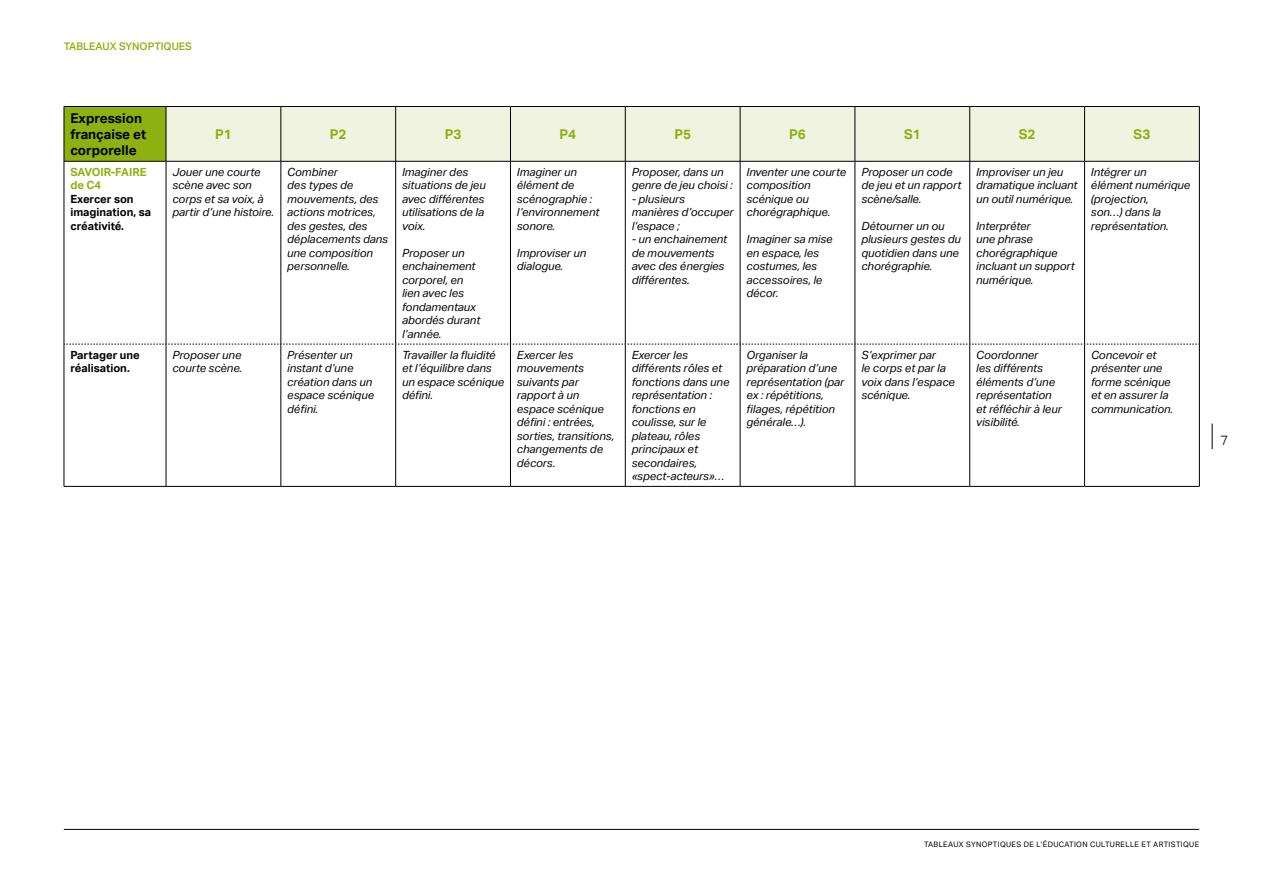
<style>
.page{position:relative;width:1263px;height:893px;background:#fff}
.page>*{position:absolute;margin:0;border:0;box-sizing:border-box;transform-origin:0 0}
.t1{font:700 13.5px/16.2px "Aktiv Grotesk";color:#000}
.t2{font:700 13.5px "Aktiv Grotesk";color:#8cb110}
.t3{font:300 13.5px "Aktiv Grotesk";color:#000}
.t4{font:italic 11.25px/13.5px "Aktiv Grotesk";color:#000}
.t5{font:700 11.25px/13.5px "Aktiv Grotesk";color:#000}
.t6{font:700 11.25px/13.5px "Aktiv Grotesk";color:#8cb110}
.t7{font:500 10.5px "Aktiv Grotesk";color:#8cb110}
.t8{font:7.5px "Aktiv Grotesk";letter-spacing:.05em;color:#000}
</style>
<div class="page">
<hr style="left:64px;top:829px;width:1135px;height:1px;background:#000">
<svg style="left:1212px;top:423px;width:1px;height:26px"></svg>
<div style="left:64px;top:106px;width:102px;height:55px;background:#8cb110"></div>
<div style="left:167px;top:107px;width:1032px;height:54px;background:#eff3e0"></div>
<hr style="left:64px;top:106px;width:102px;height:1px;background:#000">
<hr style="left:64px;top:107px;width:1px;height:54px;background:#000">
<hr style="left:166px;top:106px;width:115px;height:1px;background:#000">
<hr style="left:166px;top:107px;width:1px;height:54px;background:#000">
<hr style="left:281px;top:106px;width:115px;height:1px;background:#000">
<hr style="left:281px;top:107px;width:1px;height:54px;background:#000">
<hr style="left:396px;top:106px;width:114px;height:1px;background:#000">
<hr style="left:395px;top:107px;width:1px;height:54px;background:#000">
<hr style="left:510px;top:106px;width:115px;height:1px;background:#000">
<hr style="left:510px;top:107px;width:1px;height:54px;background:#000">
<hr style="left:625px;top:106px;width:115px;height:1px;background:#000">
<hr style="left:625px;top:107px;width:1px;height:54px;background:#000">
<hr style="left:740px;top:106px;width:115px;height:1px;background:#000">
<hr style="left:740px;top:107px;width:1px;height:54px;background:#000">
<hr style="left:855px;top:106px;width:115px;height:1px;background:#000">
<hr style="left:855px;top:107px;width:1px;height:54px;background:#000">
<hr style="left:970px;top:106px;width:114px;height:1px;background:#000">
<hr style="left:969px;top:107px;width:1px;height:54px;background:#000">
<hr style="left:1084px;top:106px;width:115px;height:1px;background:#000">
<hr style="left:1084px;top:107px;width:1px;height:54px;background:#000">
<hr style="left:1199px;top:107px;width:1px;height:54px;background:#000">
<hr style="left:64px;top:161px;width:102px;height:1px;background:#000">
<hr style="left:64px;top:161px;width:1px;height:183px;background:#000">
<hr style="left:166px;top:161px;width:115px;height:1px;background:#000">
<hr style="left:166px;top:161px;width:1px;height:183px;background:#000">
<hr style="left:281px;top:161px;width:115px;height:1px;background:#000">
<hr style="left:281px;top:161px;width:1px;height:183px;background:#000">
<hr style="left:396px;top:161px;width:114px;height:1px;background:#000">
<hr style="left:395px;top:161px;width:1px;height:183px;background:#000">
<hr style="left:510px;top:161px;width:115px;height:1px;background:#000">
<hr style="left:510px;top:161px;width:1px;height:183px;background:#000">
<hr style="left:625px;top:161px;width:115px;height:1px;background:#000">
<hr style="left:625px;top:161px;width:1px;height:183px;background:#000">
<hr style="left:740px;top:161px;width:115px;height:1px;background:#000">
<hr style="left:740px;top:161px;width:1px;height:183px;background:#000">
<hr style="left:855px;top:161px;width:115px;height:1px;background:#000">
<hr style="left:855px;top:161px;width:1px;height:183px;background:#000">
<hr style="left:970px;top:161px;width:114px;height:1px;background:#000">
<hr style="left:969px;top:161px;width:1px;height:183px;background:#000">
<hr style="left:1084px;top:161px;width:115px;height:1px;background:#000">
<hr style="left:1084px;top:161px;width:1px;height:183px;background:#000">
<hr style="left:1199px;top:161px;width:1px;height:183px;background:#000">
<hr style="left:64px;top:344px;width:1px;height:142px;background:#000">
<hr style="left:166px;top:344px;width:1px;height:142px;background:#000">
<hr style="left:281px;top:344px;width:1px;height:142px;background:#000">
<hr style="left:395px;top:344px;width:1px;height:142px;background:#000">
<hr style="left:510px;top:344px;width:1px;height:142px;background:#000">
<hr style="left:625px;top:344px;width:1px;height:142px;background:#000">
<hr style="left:740px;top:344px;width:1px;height:142px;background:#000">
<hr style="left:855px;top:344px;width:1px;height:142px;background:#000">
<hr style="left:969px;top:344px;width:1px;height:142px;background:#000">
<hr style="left:1084px;top:344px;width:1px;height:142px;background:#000">
<hr style="left:1199px;top:344px;width:1px;height:142px;background:#000">
<hr style="left:64px;top:486px;width:102px;height:1px;background:#000">
<hr style="left:166px;top:486px;width:115px;height:1px;background:#000">
<hr style="left:281px;top:486px;width:115px;height:1px;background:#000">
<hr style="left:396px;top:486px;width:114px;height:1px;background:#000">
<hr style="left:510px;top:486px;width:115px;height:1px;background:#000">
<hr style="left:625px;top:486px;width:115px;height:1px;background:#000">
<hr style="left:740px;top:486px;width:115px;height:1px;background:#000">
<hr style="left:855px;top:486px;width:115px;height:1px;background:#000">
<hr style="left:970px;top:486px;width:114px;height:1px;background:#000">
<hr style="left:1084px;top:486px;width:115px;height:1px;background:#000">
<svg style="left:64px;top:344px;width:1135px;height:1px"></svg>
<p class="t7" style="left:64px;top:40px;width:130px">TABLEAUX SYNOPTIQUES</p>
<p class="t1" style="left:70px;top:110px;width:77px">Expression française et corporelle</p>
<p class="t2" style="left:215px;top:126px;width:18px">P1</p>
<p class="t2" style="left:330px;top:126px;width:18px">P2</p>
<p class="t2" style="left:445px;top:126px;width:18px">P3</p>
<p class="t2" style="left:560px;top:126px;width:18px">P4</p>
<p class="t2" style="left:674px;top:126px;width:18px">P5</p>
<p class="t2" style="left:789px;top:126px;width:18px">P6</p>
<p class="t2" style="left:904px;top:126px;width:18px">S1</p>
<p class="t2" style="left:1019px;top:126px;width:18px">S2</p>
<p class="t2" style="left:1133px;top:126px;width:18px">S3</p>
<p class="t6" style="left:70px;top:165px;width:78px">SAVOIR-FAIRE de C4</p>
<p class="t5" style="left:70px;top:192px;width:82px">Exercer son imagination, sa créativité.</p>
<p class="t4" style="left:172px;top:165px;width:103px">Jouer une courte scène avec son corps et sa voix, à partir d’une histoire.</p>
<p class="t4" style="left:287px;top:165px;width:102px">Combiner<br>des types de mouvements, des actions motrices, des gestes, des déplacements dans une composition personnelle.</p>
<p class="t4" style="left:402px;top:165px;width:85px">Imaginer des situations de jeu avec différentes utilisations de la voix.</p>
<p class="t4" style="left:402px;top:246px;width:80px">Proposer un enchainement corporel, en lien avec les fondamentaux abordés durant l’année.</p>
<p class="t4" style="left:517px;top:165px;width:84px">Imaginer un élément de scénographie : l’environnement sonore.</p>
<p class="t4" style="left:517px;top:246px;width:71px">Improviser un dialogue.</p>
<p class="t4" style="left:632px;top:165px;width:103px">Proposer, dans un genre de jeu choisi :</p>
<p class="t4" style="left:632px;top:192px;width:103px">- plusieurs manières d’occuper l’espace ;</p>
<p class="t4" style="left:632px;top:233px;width:97px">- un enchainement de mouvements avec des énergies différentes.</p>
<p class="t4" style="left:746px;top:165px;width:101px">Inventer une courte composition scénique ou chorégraphique.</p>
<p class="t4" style="left:746px;top:233px;width:88px">Imaginer sa mise en espace, les costumes, les accessoires, le décor.</p>
<p class="t4" style="left:861px;top:165px;width:101px">Proposer un code de jeu et un rapport scène/salle.</p>
<p class="t4" style="left:861px;top:219px;width:101px">Détourner un ou plusieurs gestes du quotidien dans une chorégraphie.</p>
<p class="t4" style="left:976px;top:165px;width:103px">Improviser un jeu dramatique incluant un outil numérique.</p>
<p class="t4" style="left:976px;top:219px;width:100px">Interpréter<br>une phrase chorégraphique incluant un support numérique.</p>
<p class="t4" style="left:1091px;top:165px;width:101px">Intégrer un élément numérique (projection,<br>son…) dans la représentation.</p>
<p class="t5" style="left:70px;top:348px;width:71px">Partager une réalisation.</p>
<p class="t4" style="left:172px;top:348px;width:71px">Proposer une courte scène.</p>
<p class="t4" style="left:287px;top:348px;width:88px">Présenter un instant d’une création dans un espace scénique défini.</p>
<p class="t4" style="left:402px;top:348px;width:104px">Travailler la fluidité et l’équilibre dans un espace scénique défini.</p>
<p class="t4" style="left:517px;top:348px;width:99px">Exercer les mouvements suivants par rapport à un espace scénique défini : entrées, sorties, transitions, changements de décors.</p>
<p class="t4" style="left:632px;top:348px;width:99px">Exercer les différents rôles et fonctions dans une représentation : fonctions en coulisse, sur le plateau, rôles principaux et secondaires, «spect-acteurs»…</p>
<p class="t4" style="left:746px;top:348px;width:99px">Organiser la préparation d’une représentation (par ex : répétitions, filages, répétition générale…).</p>
<p class="t4" style="left:861px;top:348px;width:95px">S’exprimer par<br>le corps et par la voix dans l’espace scénique.</p>
<p class="t4" style="left:976px;top:348px;width:87px">Coordonner<br>les différents éléments d’une représentation et réfléchir à leur visibilité.</p>
<p class="t4" style="left:1091px;top:348px;width:84px">Concevoir et présenter une forme scénique et en assurer la communication.</p>
<p class="t3" style="left:1220px;top:433px;width:9px">7</p>
<p class="t8" style="left:924px;top:840px;width:277px">TABLEAUX SYNOPTIQUES DE L’ÉDUCATION CULTURELLE ET ARTISTIQUE</p>
</div>
